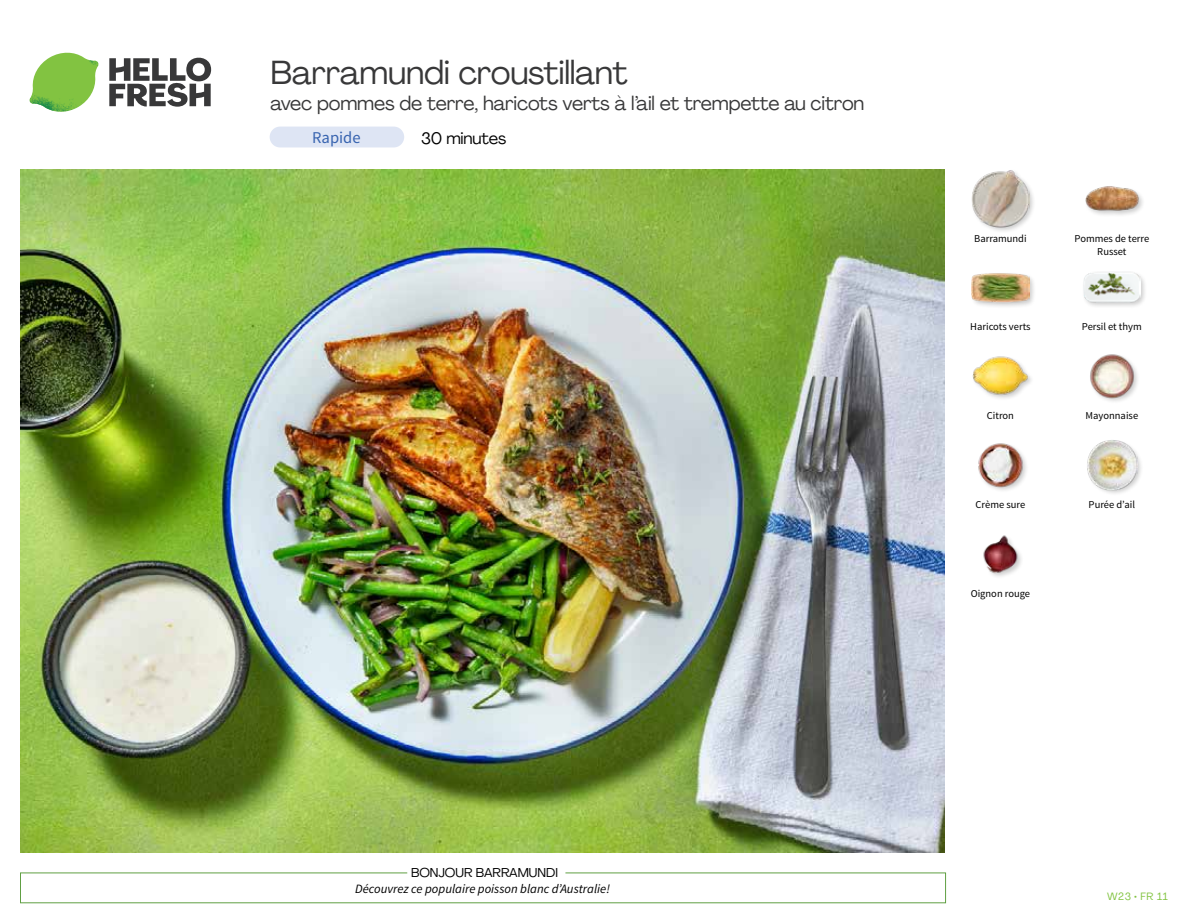
<style>
.page{position:relative;width:1188px;height:918px;background:#fff}
.page>*{position:absolute;margin:0;border:0;box-sizing:border-box;transform-origin:0 0}
.t1{font:33px "Agrandir";letter-spacing:-.01em;color:#383839}
.t2{font:19.5px "Agrandir";letter-spacing:-.01em;color:#383839}
.t3{font:16.5px "Agrandir";letter-spacing:-.01em;color:#000}
.t4{font:16.5px "Source Sans Pro";color:#3763af}
.t5{font:italic 12.75px "Source Sans Pro";color:#000}
.t6{font:12.75px "Agrandir";color:#000}
.t7{font:10.5px/13.5px "Source Sans Pro";color:#000;text-align:center}
.t8{font:10.5px "Agrandir";letter-spacing:.05em;color:#82c341}
</style>
<div class="page">
<div style="left:270px;top:127px;width:134px;height:20px;background:#dee5f4;border-radius:10px"></div>
<svg style="left:109px;top:57px;width:102px;height:50px"></svg>
<svg style="left:34px;top:53px;width:62px;height:40px"></svg>
<img style="left:67px;top:53px;width:32px;height:26px">
<img style="left:33px;top:75px;width:59px;height:11px">
<img style="left:29px;top:79px;width:61px;height:33px">
<img style="left:65px;top:86px;width:27px;height:25px">
<div style="left:20px;top:873px;width:926px;height:30px;border:1px solid #609f43"></div>
<div style="left:407px;top:865px;width:158px;height:15px;background:#fff"></div>
<img style="left:21px;top:170px;width:924px;height:682px">
<img style="left:983px;top:535px;width:38px;height:42px">
<div style="left:1086px;top:439px;width:58px;height:57px;background:#000;opacity:.2"></div>
<img style="left:1087px;top:440px;width:50px;height:50px">
<img style="left:978px;top:443px;width:49px;height:48px">
<img style="left:1090px;top:354px;width:48px;height:48px">
<div style="left:972px;top:355px;width:62px;height:46px;background:#000;opacity:.2"></div>
<img style="left:972px;top:355px;width:57px;height:46px">
<div style="left:1082px;top:271px;width:65px;height:38px;background:#000;opacity:.2"></div>
<img style="left:1083px;top:271px;width:58px;height:38px">
<div style="left:970px;top:271px;width:66px;height:39px;background:#000;opacity:.2"></div>
<img style="left:972px;top:271px;width:57px;height:39px">
<div style="left:1084px;top:185px;width:61px;height:33px;background:#000;opacity:.2"></div>
<img style="left:1084px;top:185px;width:57px;height:28px">
<div style="left:971px;top:169px;width:65px;height:64px;background:#000;opacity:.2"></div>
<img style="left:972px;top:170px;width:57px;height:57px">
<h1 class="t1" style="left:271px;top:52px;width:358px">Barramundi croustillant</h1>
<h2 class="t2" style="left:271px;top:91px;width:595px">avec pommes de terre, haricots verts à l’ail et trempette au citron</h2>
<h3 class="t4" style="left:312px;top:128px;width:50px">Rapide</h3>
<h3 class="t3" style="left:421px;top:128px;width:87px">30 minutes</h3>
<p class="t6" style="left:411px;top:864px;width:148px">BONJOUR BARRAMUNDI</p>
<p class="t5" style="left:355px;top:881px;width:256px">Découvrez ce populaire poisson blanc d’Australie!</p>
<p class="t7" style="left:974px;top:232px;width:54px">Barramundi</p>
<p class="t7" style="left:1075px;top:232px;width:76px">Pommes de terre<br>Russet</p>
<p class="t7" style="left:970px;top:320px;width:62px">Haricots verts</p>
<p class="t7" style="left:1082px;top:320px;width:61px">Persil et thym</p>
<p class="t7" style="left:987px;top:409px;width:29px">Citron</p>
<p class="t7" style="left:1086px;top:409px;width:54px">Mayonnaise</p>
<p class="t7" style="left:976px;top:498px;width:51px">Crème sure</p>
<p class="t7" style="left:1089px;top:498px;width:48px">Purée d’ail</p>
<p class="t7" style="left:971px;top:587px;width:61px">Oignon rouge</p>
<p class="t8" style="left:1107px;top:890px;width:62px">W23 • FR 11</p>
</div>
